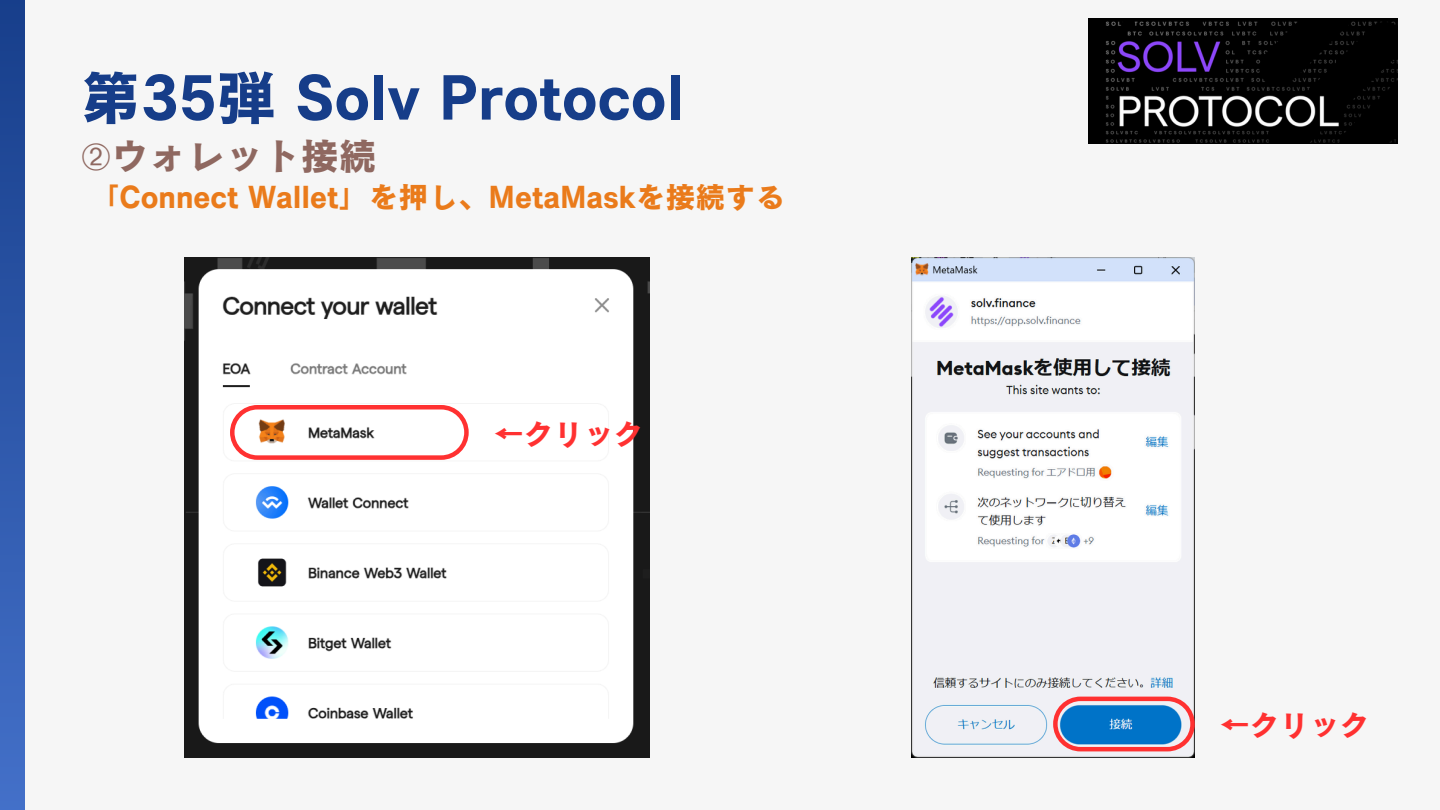
<style>
.page{position:relative;width:1440px;height:810px;background:#f6f6f6}
.page>*{position:absolute;margin:0;border:0;box-sizing:border-box;transform-origin:0 0}
.t1{font:60px "Canva Cezanne Pro N B";color:#163d89}
.t2{font:38px "Canva Cezanne Pro N B";color:#8f6860}
.t3{font:30px "Canva Cezanne Pro N B";color:#ea7b1b}
.t4{font:30px "Canva Cezanne Pro N B";color:#ff3131}
.s1{font-family:"Free Serif"}
</style>
<div class="page">
<div style="left:0;top:0;width:24px;height:810px;background:linear-gradient(to bottom,#173e8b,#4370c9)"></div>
<img style="left:1088px;top:19px;width:310px;height:124px">
<img style="left:185px;top:258px;width:465px;height:500px">
<img style="left:911px;top:258px;width:284px;height:500px">
<svg style="left:230px;top:405px;width:239px;height:55px"></svg>
<svg style="left:1053px;top:697px;width:142px;height:54px"></svg>
<h2 class="t1" style="left:81px;top:67px;width:604px">第35弾 Solv Protocol</h2>
<p class="t2" style="left:81px;top:137px;width:297px"><span class="s1">➁</span>ウォレット接続</p>
<p class="t3" style="left:89px;top:181px;width:698px">「Connect Wallet」を押し、MetaMaskを接続する</p>
<p class="t4" style="left:494px;top:418px;width:151px">←クリック</p>
<p class="t4" style="left:1220px;top:710px;width:151px">←クリック</p>
</div>
